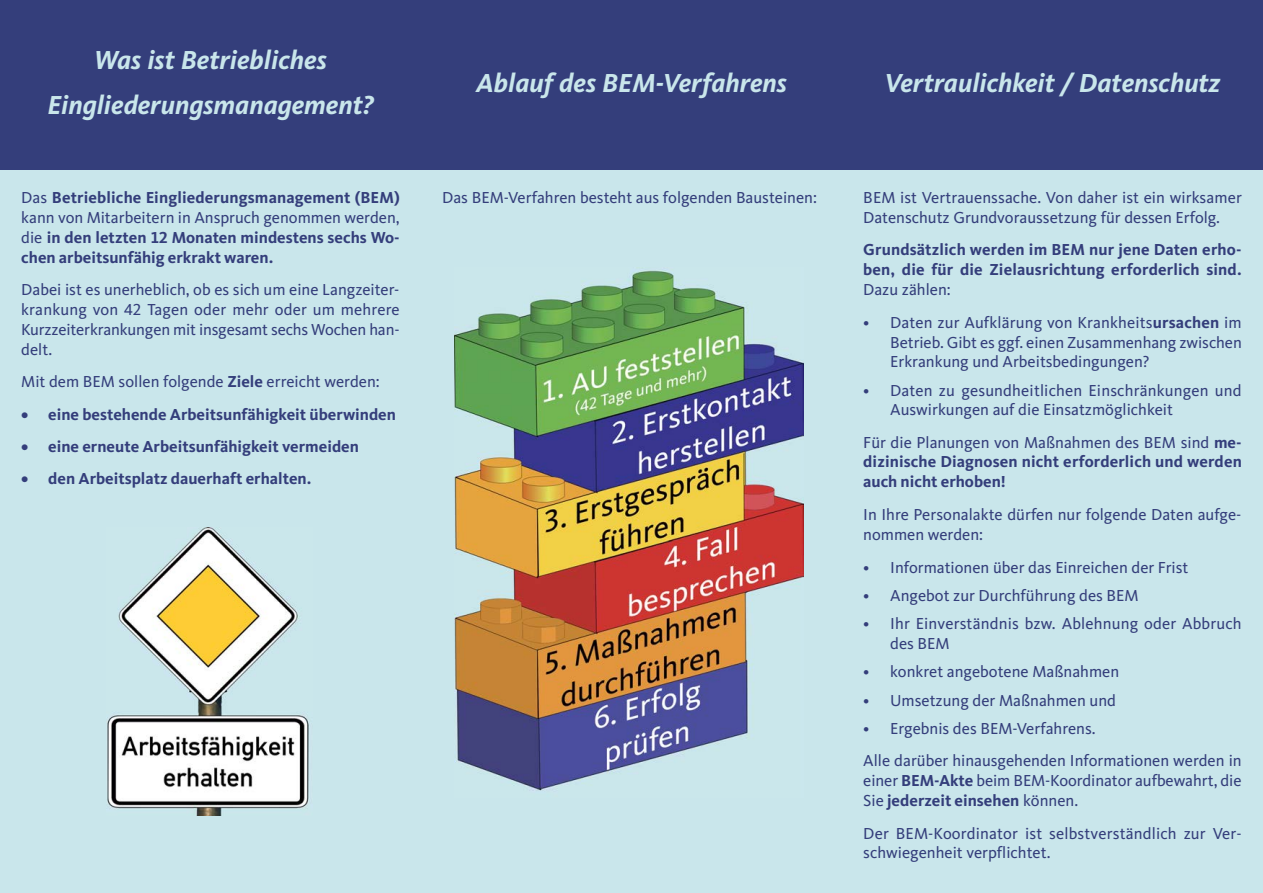
<style>
.page{position:relative;width:1263px;height:893px;background:#fff}
.page>*{position:absolute;margin:0;border:0;box-sizing:border-box;transform-origin:0 0}
.t1{font:italic 700 27px/45.2px "CDU Kievit Tab";color:#c9e6eb;text-align:center}
.t2{font:16.5px/19.8px "CDU Kievit Tab";color:#343e7b}
.t3{font:700 16.5px/19.8px "CDU Kievit Tab";color:#343e7b;text-align:justify}
.s1{font-weight:400}
.s2{font-weight:700}
</style>
<div class="page">
<div style="left:0;top:0;width:1263px;height:170px;background:#343e7b"></div>
<div style="left:0;top:170px;width:1263px;height:723px;background:#c9e6eb"></div>
<img style="left:455px;top:270px;width:348px;height:521px">
<img style="left:107px;top:527px;width:203px;height:289px">
<h1 class="t1" style="left:47px;top:37px;width:328px">Was ist Betriebliches<br>Eingliederungsmanagement?</h1>
<p class="t3" style="left:21px;top:188px;width:380px"><span class="s1">Das</span> Betriebliche Eingliederungsmanagement (BEM) <span class="s1">kann von Mitarbeitern in Anspruch genommen werden, die</span> in den letzten 12 Monaten mindestens sechs Wo&shy;chen arbeitsunfähig erkrakt waren.</p>
<p class="t2" style="left:21px;top:280px;width:380px;text-align:justify">Dabei ist es unerheblich, ob es sich um eine Langzeiter&shy;krankung von 42 Tagen oder mehr oder um mehrere Kurzzeiterkrankungen mit insgesamt sechs Wochen han&shy;delt.</p>
<p class="t2" style="left:21px;top:372px;width:360px">Mit dem BEM sollen folgende <span class="s2">Ziele</span> erreicht werden:</p>
<p class="t3" style="left:21px;top:404px;width:376px">• eine bestehende Arbeitsunfähigkeit überwinden</p>
<p class="t3" style="left:21px;top:437px;width:339px">• eine erneute Arbeitsunfähigkeit vermeiden</p>
<p class="t3" style="left:21px;top:469px;width:292px">• den Arbeitsplatz dauerhaft erhalten.</p>
<h1 class="t1" style="left:476px;top:60px;width:312px">Ablauf des BEM-Verfahrens</h1>
<h1 class="t1" style="left:884px;top:60px;width:338px">Vertraulichkeit / Datenschutz</h1>
<p class="t2" style="left:442px;top:188px;width:376px">Das BEM-Verfahren besteht aus folgenden Bausteinen:</p>
<p class="t2" style="left:863px;top:188px;width:380px">BEM ist Vertrauenssache. Von daher ist ein wirksamer<br>Datenschutz Grundvoraussetzung für dessen Erfolg.</p>
<p class="t3" style="left:863px;top:240px;width:380px">Grundsätzlich werden im BEM nur jene Daten erho&shy;ben, die für die Zielausrichtung erforderlich sind.</p>
<p class="t2" style="left:863px;top:280px;width:89px">Dazu zählen:</p>
<p class="t2" style="left:890px;top:312px;width:353px;text-align:justify;text-indent:-27px">• Daten zur Aufklärung von Krankheits<span class="s2">ursachen</span> im Betrieb. Gibt es ggf. einen Zusammenhang zwischen Erkrankung und Arbeitsbedingungen?</p>
<p class="t2" style="left:890px;top:380px;width:353px;text-indent:-27px">• Daten zu gesundheitlichen Einschränkungen und<br>Auswirkungen auf die Einsatzmöglichkeit</p>
<p class="t3" style="left:863px;top:433px;width:380px"><span class="s1">Für die Planungen von Maßnahmen des BEM sind</span> me&shy;dizinische Diagnosen nicht erforderlich und werden auch nicht erhoben!</p>
<p class="t2" style="left:863px;top:505px;width:380px">In Ihre Personalakte dürfen nur folgende Daten aufge&shy;nommen werden:</p>
<p class="t2" style="left:863px;top:557px;width:327px">• Informationen über das Einreichen der Frist</p>
<p class="t2" style="left:863px;top:586px;width:277px">• Angebot zur Durchführung des BEM</p>
<p class="t2" style="left:890px;top:614px;width:353px;text-indent:-27px">• Ihr Einverständnis bzw. Ablehnung oder Abbruch des BEM</p>
<p class="t2" style="left:863px;top:662px;width:257px">• konkret angebotene Maßnahmen</p>
<p class="t2" style="left:863px;top:690px;width:254px">• Umsetzung der Maßnahmen und</p>
<p class="t2" style="left:863px;top:712px;width:380px;line-height:32.5px">• Ergebnis des BEM-Verfahrens.<br>Alle darüber hinausgehenden Informationen werden in</p>
<p class="t2" style="left:863px;top:771px;width:380px">einer <span class="s2">BEM-Akte</span> beim BEM-Koordinator aufbewahrt, die<br>Sie <span class="s2">jederzeit einsehen</span> können.</p>
<p class="t2" style="left:863px;top:823px;width:380px">Der BEM-Koordinator ist selbstverständlich zur Ver&shy;schwiegenheit verpflichtet.</p>
</div>
